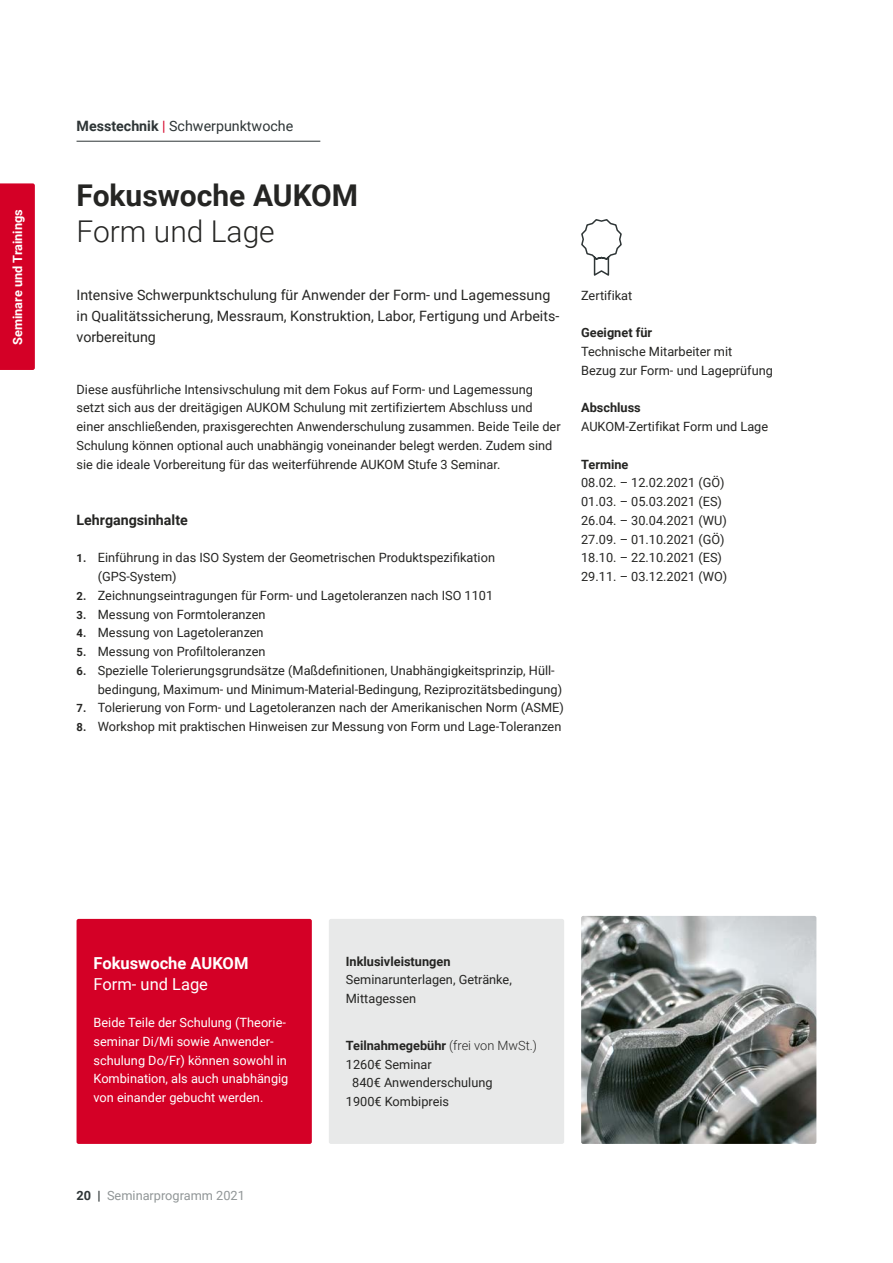
<style>
.page{position:relative;width:893px;height:1263px;background:#fff}
.page>*{position:absolute;margin:0;border:0;box-sizing:border-box;transform-origin:0 0}
.t1{font:700 30px/36px "Roboto";color:#252523}
.Contentfinder_H1_bol{font:700 16.5px "Roboto";color:#fff}
.Contentfinder_H1_bol-2{font:16.5px "Roboto";color:#fff}
.Einleitung_black_9_5{font:14.25px/21px "Roboto";color:#252523}
.Dachzeile_9_5pt{font:14.25px "Roboto";color:#2e3536}
.Einleitung_Black_Bol{font:700 14.25px "Roboto";color:#252523}
.Fließtext{font:12.75px/18.8px "Roboto";color:#252523}
.Contentfinder_Fließt{font:12.75px/18.8px "Roboto";color:#252523}
.Contentfinder_Fließt-2{font:12.75px/18.8px "Roboto";color:#fff}
.Contentfinder_Fließt-3{font:700 12.75px "Roboto";color:#252523}
.t2{font:12.75px "Roboto";color:#919697}
.t3{font:700 12.75px "Roboto";color:#fff}
.Fließtext_Bold{font:700 12.75px "Roboto";color:#252523}
.Fließtext-2{font:700 12.75px "Roboto";color:#252523}
.s1{font-weight:700}
.s2{color:#d40026}
.s3{font-weight:300}
.s4{font-weight:700;font-size:11.25px}
.s5{font-weight:700;color:#2e3536}
</style>
<div class="page">
<div style="left:0;top:183px;width:35px;height:187px;background:#d40026"></div>
<div style="left:77px;top:919px;width:235px;height:225px;background:#d40026;border-radius:2px"></div>
<img style="left:581px;top:916px;width:235px;height:228px">
<div style="left:329px;top:919px;width:235px;height:225px;background:#e8e9e9;border-radius:2px"></div>
<hr style="left:77px;top:141px;width:243px;height:1px;background:#2e3536">
<svg style="left:581px;top:219px;width:41px;height:57px"></svg>
<p class="t3" style="left:9px;top:345px;width:137px;rotate:-90deg">Seminare und Trainings</p>
<p class="Dachzeile_9_5pt" style="left:77px;top:116px;width:218px"><span class="s1">Messtechnik</span> <span class="s2">|</span> Schwerpunktwoche</p>
<h2 class="t1" style="left:77px;top:176px;width:283px">Fokuswoche AUKOM<br><span class="s3">Form und Lage</span></h2>
<p class="Einleitung_black_9_5" style="left:77px;top:284px;width:484px">Intensive Schwerpunktschulung für Anwender der Form- und Lagemessung in Qualitätssicherung, Messraum, Konstruktion, Labor, Fertigung und Arbeits&shy;vorbereitung</p>
<p class="Fließtext" style="left:77px;top:379px;width:486px">Diese ausführliche Intensivschulung mit dem Fokus auf Form- und Lagemessung setzt sich aus der dreitägigen AUKOM Schulung mit zertifiziertem Abschluss und einer anschließenden, praxisgerechten Anwenderschulung zusammen. Beide Teile der Schulung können optional auch unabhängig voneinander belegt werden. Zudem sind sie die ideale Vorbereitung für das weiterführende AUKOM Stufe 3 Seminar.</p>
<p class="Einleitung_Black_Bol" style="left:77px;top:510px;width:113px">Lehrgangsinhalte</p>
<p class="Fließtext" style="left:98px;top:548px;width:399px;text-indent:-21px"><span class="s4">1.</span> Einführung in das ISO System der Geometrischen Produktspezifikation (GPS-System)</p>
<p class="Fließtext" style="left:77px;top:585px;width:418px"><span class="s4">2.</span> Zeichnungseintragungen für Form- und Lagetoleranzen nach ISO 1101</p>
<p class="Fließtext" style="left:77px;top:604px;width:191px"><span class="s4">3.</span> Messung von Formtoleranzen</p>
<p class="Fließtext" style="left:77px;top:623px;width:189px"><span class="s4">4.</span> Messung von Lagetoleranzen</p>
<p class="Fließtext" style="left:77px;top:642px;width:191px"><span class="s4">5.</span> Messung von Profiltoleranzen</p>
<p class="Fließtext" style="left:98px;top:660px;width:466px;text-indent:-21px"><span class="s4">6.</span> Spezielle Tolerierungsgrundsätze (Maßdefinitionen, Unabhängigkeitsprinzip, Hüll&shy;bedingung, Maximum- und Minimum-Material-Bedingung, Reziprozitätsbedingung)</p>
<p class="Fließtext" style="left:77px;top:698px;width:489px"><span class="s4">7.</span> Tolerierung von Form- und Lagetoleranzen nach der Amerikanischen Norm (ASME)</p>
<p class="Fließtext" style="left:77px;top:717px;width:486px"><span class="s4">8.</span> Workshop mit praktischen Hinweisen zur Messung von Form und Lage-Toleranzen</p>
<p class="Fließtext" style="left:581px;top:285px;width:53px">Zertifikat</p>
<p class="Fließtext_Bold" style="left:581px;top:324px;width:73px">Geeignet für</p>
<p class="Fließtext" style="left:581px;top:342px;width:193px">Technische Mitarbeiter mit<br>Bezug zur Form- und Lageprüfung</p>
<p class="Fließtext_Bold" style="left:581px;top:399px;width:61px">Abschluss</p>
<p class="Fließtext" style="left:581px;top:417px;width:189px">AUKOM-Zertifikat Form und Lage</p>
<p class="Fließtext-2" style="left:581px;top:455px;width:49px">Termine</p>
<p class="Contentfinder_Fließt" style="left:581px;top:473px;width:145px">08.02. – 12.02.2021 (GÖ)</p>
<p class="Contentfinder_Fließt" style="left:581px;top:492px;width:142px">01.03. – 05.03.2021 (ES)</p>
<p class="Contentfinder_Fließt" style="left:581px;top:510px;width:147px">26.04. – 30.04.2021 (WU)</p>
<p class="Contentfinder_Fließt" style="left:581px;top:529px;width:145px">27.09. – 01.10.2021 (GÖ)</p>
<p class="Contentfinder_Fließt" style="left:581px;top:548px;width:142px">18.10. – 22.10.2021 (ES)</p>
<p class="Contentfinder_Fließt" style="left:581px;top:567px;width:148px">29.11. – 03.12.2021 (WO)</p>
<p class="Contentfinder_H1_bol" style="left:94px;top:951px;width:156px">Fokuswoche AUKOM</p>
<p class="Contentfinder_H1_bol-2" style="left:94px;top:972px;width:116px">Form- und Lage</p>
<p class="Contentfinder_Fließt-2" style="left:94px;top:1013px;width:196px">Beide Teile der Schulung (Theorie&shy;seminar Di/Mi sowie Anwender&shy;schulung Do/Fr) können sowohl in<br>Kombination, als auch unabhängig von einander gebucht werden.</p>
<p class="t2" style="left:77px;top:1186px;width:170px"><span class="s5">20 |</span> Seminarprogramm 2021</p>
<p class="Contentfinder_Fließt-3" style="left:346px;top:952px;width:106px">Inklusivleistungen</p>
<p class="Contentfinder_Fließt" style="left:346px;top:970px;width:168px">Seminarunterlagen, Getränke,<br>Mittagessen</p>
<p class="Contentfinder_Fließt-3" style="left:346px;top:1036px;width:193px">Teilnahmegebühr <span class="s3">(frei von MwSt.)</span></p>
<p class="Contentfinder_Fließt" style="left:352px;top:1054px;width:142px;text-indent:-6px">1260€ Seminar<br>840€ Anwenderschulung</p>
<p class="Contentfinder_Fließt" style="left:346px;top:1092px;width:105px">1900€ Kombipreis</p>
</div>
